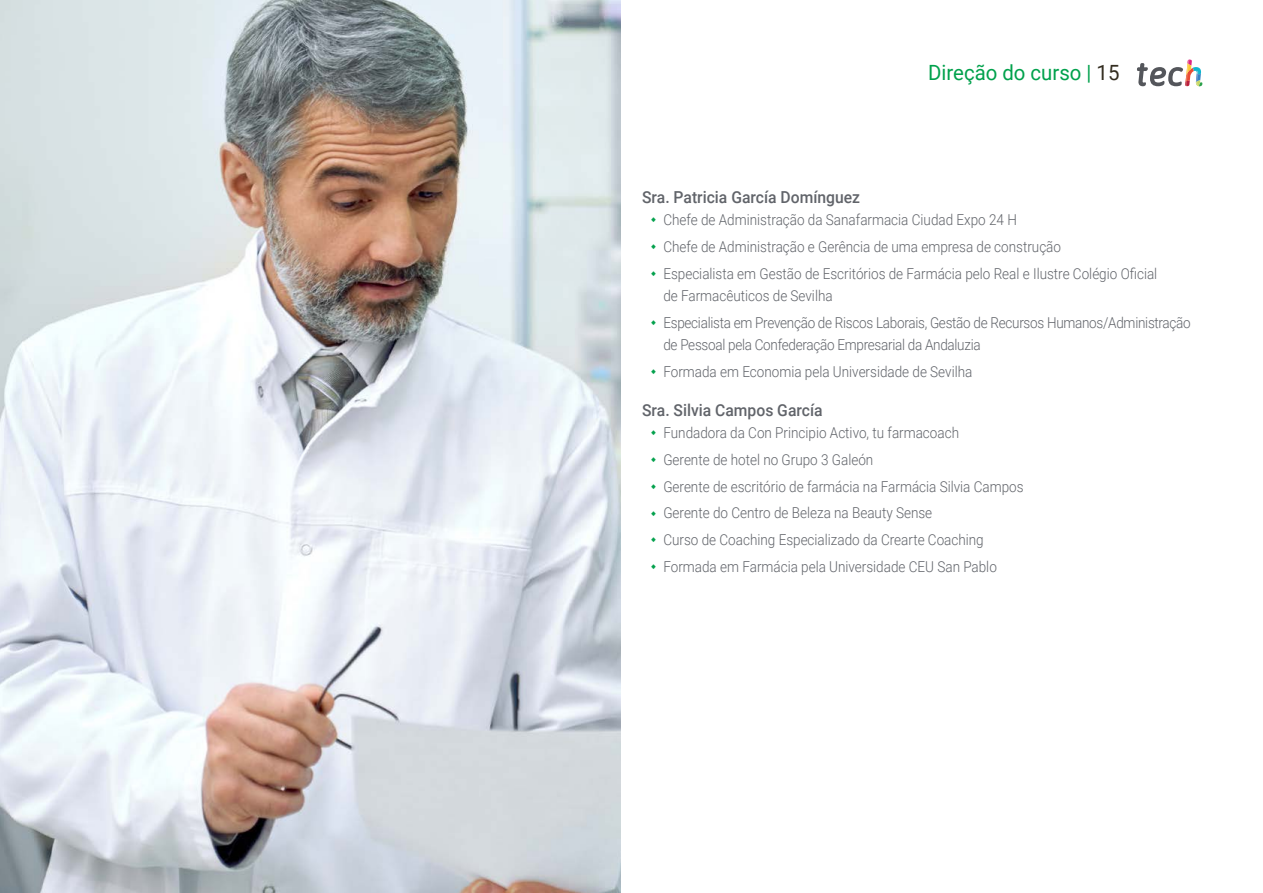
<style>
.page{position:relative;width:1263px;height:893px;background:#fff}
.page>*{position:absolute;margin:0;border:0;box-sizing:border-box;transform-origin:0 0}
.t1{font:21px "Roboto";color:#01a14c}
.t2{font:500 16.5px "Roboto";color:#61646a;scale:.95 1}
.t3{font:300 15px/26.7px "Roboto";color:#61646a;scale:.9 1}
.t4{font:300 15px/26.7px "Roboto";letter-spacing:-.02em;color:#61646a;scale:.9 1}
.s1{color:#332d20}
</style>
<div class="page">
<img style="left:0;top:0;width:621px;height:893px">
<svg style="left:1137px;top:60px;width:65px;height:27px"></svg>
<h1 class="t1" style="left:928px;top:57px;width:193px">Direção do curso | <span class="s1">15</span></h1>
<p class="t2" style="left:642px;top:185px;width:231px">Sra. Patricia García Domínguez</p>
<p class="t3" style="left:663px;top:206px;width:550px">Chefe de Administração da Sanafarmacia Ciudad Expo 24 H<br>Chefe de Administração e Gerência de uma empresa de construção<br>Especialista em Gestão de Escritórios de Farmácia pelo Real e Ilustre Colégio Oficial</p>
<p class="t4" style="left:663px;top:282px;width:587px">de Farmacêuticos de Sevilha<br>Especialista em Prevenção de Riscos Laborais, Gestão de Recursos Humanos/Administração</p>
<p class="t4" style="left:663px;top:331px;width:354px">de Pessoal pela Confederação Empresarial da Andaluzia<br>Formada em Economia pela Universidade de Sevilha</p>
<p class="t2" style="left:642px;top:398px;width:191px">Sra. Silvia Campos García</p>
<p class="t3" style="left:663px;top:419px;width:402px">Fundadora da Con Principio Activo, tu farmacoach<br>Gerente de hotel no Grupo 3 Galeón<br>Gerente de escritório de farmácia na Farmácia Silvia Campos Gerente do Centro de Beleza na Beauty Sense<br>Curso de Coaching Especializado da Crearte Coaching Formada em Farmácia pela Universidade CEU San Pablo</p>
</div>
